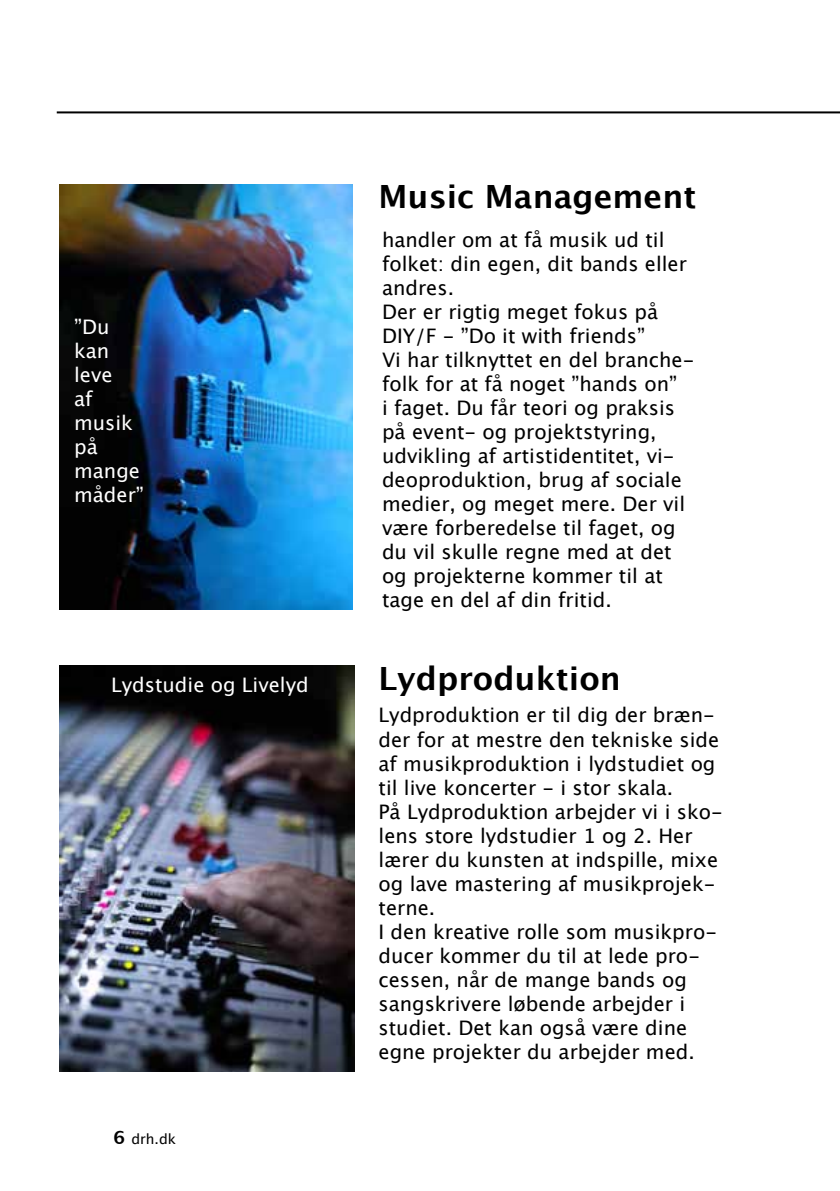
<style>
.page{position:relative;width:840px;height:1191px;background:#fff}
.page>*{position:absolute;margin:0;border:0;box-sizing:border-box;transform-origin:0 0}
.t1{font:700 32px "Lucida Grande";color:#000}
.t2{font:20px/24px "Lucida Grande";color:#000}
.t3{font:20px/24px "Lucida Grande";color:#fff}
.t4{font:14px "Lucida Grande";color:#000}
.s1{font-weight:700;font-size:18px}
</style>
<div class="page">
<hr style="left:57px;top:111px;width:782px;height:2px;background:#000">
<img style="left:60px;top:184px;width:292px;height:425px">
<img style="left:60px;top:665px;width:294px;height:406px">
<p class="t3" style="left:74px;top:315px;width:71px">”Du kan leve<br>af musik på mange måder”</p>
<h1 class="t1" style="left:378px;top:171px;width:319px">Music Management</h1>
<p class="t2" style="left:382px;top:228px;width:314px">handler om at få musik ud til folket: din egen, dit bands eller andres.<br>Der er rigtig meget fokus på<br>DIY/F - ”Do it with friends”<br>Vi har tilknyttet en del branche&shy;folk for at få noget ”hands on”<br>i faget. Du får teori og praksis på event- og projektstyring, udvikling af artistidentitet, vi&shy;deoproduktion, brug af sociale medier, og meget mere. Der vil være forberedelse til faget, og du vil skulle regne med at det og projekterne kommer til at tage en del af din fritid.</p>
<p class="t3" style="left:111px;top:673px;width:199px">Lydstudie og Livelyd</p>
<h1 class="t1" style="left:378px;top:652px;width:244px">Lydproduktion</h1>
<p class="t4" style="left:113px;top:1131px;width:64px"><span class="s1">6</span> drh.dk</p>
<p class="t2" style="left:378px;top:703px;width:345px">Lydproduktion er til dig der bræn&shy;der for at mestre den tekniske side af musikproduktion i lydstudiet og til live koncerter - i stor skala.<br>På Lydproduktion arbejder vi i sko&shy;lens store lydstudier 1 og 2. Her lærer du kunsten at indspille, mixe og lave mastering af musikprojek&shy;terne.<br>I den kreative rolle som musikpro&shy;ducer kommer du til at lede pro&shy;cessen, når de mange bands og sangskrivere løbende arbejder i studiet. Det kan også være dine egne projekter du arbejder med.</p>
</div>
